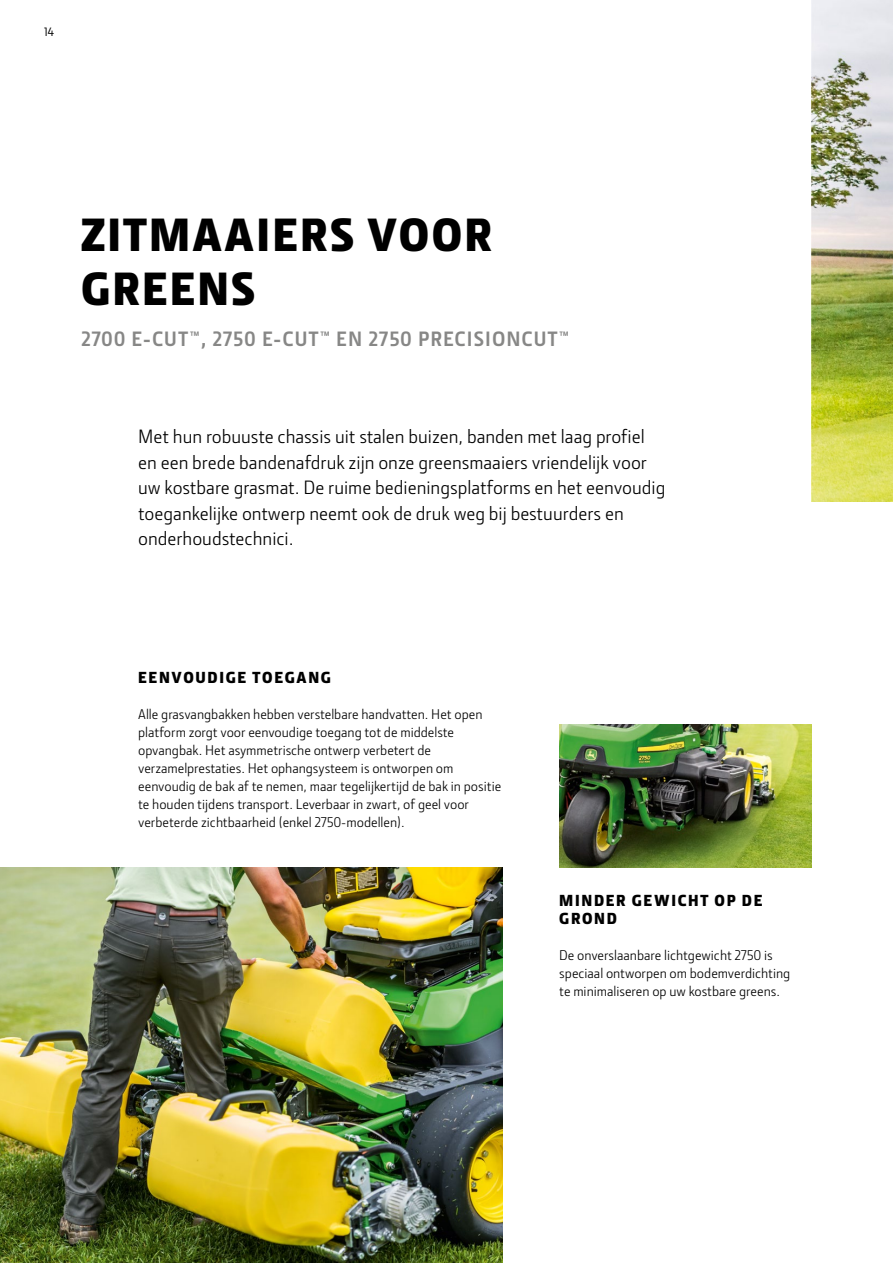
<style>
.page{position:relative;width:893px;height:1263px;background:#fff}
.page>*{position:absolute;margin:0;border:0;box-sizing:border-box;transform-origin:0 0}
.t1{font:900 48px/54px "Section";letter-spacing:.05em;color:#000}
.t2{font:700 21px "JD Sans Pro";letter-spacing:.05em;color:#878786}
.t3{font:19.5px/25.5px "JD Sans Pro";color:#000}
.t4{font:900 16.5px/18px "Section";letter-spacing:.105em;color:#000}
.t5{font:14.25px/18px "JD Sans Pro";color:#000}
.t6{font:500 12px "JD Sans Pro";color:#000}
</style>
<div class="page">
<img style="left:812px;top:0;width:81px;height:501px">
<img style="left:0;top:868px;width:502px;height:395px">
<img style="left:559px;top:724px;width:253px;height:144px">
<p class="t6" style="left:44px;top:23px;width:11px">14</p>
<h1 class="t1" style="left:81px;top:207px;width:412px">ZITMAAIERS VOOR<br>GREENS</h1>
<h2 class="t2" style="left:81px;top:325px;width:490px">2700 E-CUT™, 2750 E-CUT™ EN 2750 PRECISIONCUT™</h2>
<p class="t3" style="left:138px;top:423px;width:529px">Met hun robuuste chassis uit stalen buizen, banden met laag profiel en een brede bandenafdruk zijn onze greensmaaiers vriendelijk voor uw kostbare grasmat. De ruime bedieningsplatforms en het eenvoudig toegankelijke ontwerp neemt ook de druk weg bij bestuurders en onderhoudstechnici.</p>
<p class="t4" style="left:138px;top:668px;width:194px">EENVOUDIGE TOEGANG</p>
<p class="t5" style="left:138px;top:705px;width:365px">Alle grasvangbakken hebben verstelbare handvatten. Het open platform zorgt voor eenvoudige toegang tot de middelste opvangbak. Het asymmetrische ontwerp verbetert de verzamelprestaties. Het ophangsysteem is ontworpen om eenvoudig de bak af te nemen, maar tegelijkertijd de bak in positie te houden tijdens transport. Leverbaar in zwart, of geel voor verbeterde zichtbaarheid (enkel 2750-modellen).</p>
<p class="t4" style="left:559px;top:891px;width:205px">MINDER GEWICHT OP DE<br>GROND</p>
<p class="t5" style="left:559px;top:946px;width:232px">De onverslaanbare lichtgewicht 2750 is speciaal ontworpen om bodemverdichting te minimaliseren op uw kostbare greens.</p>
</div>
